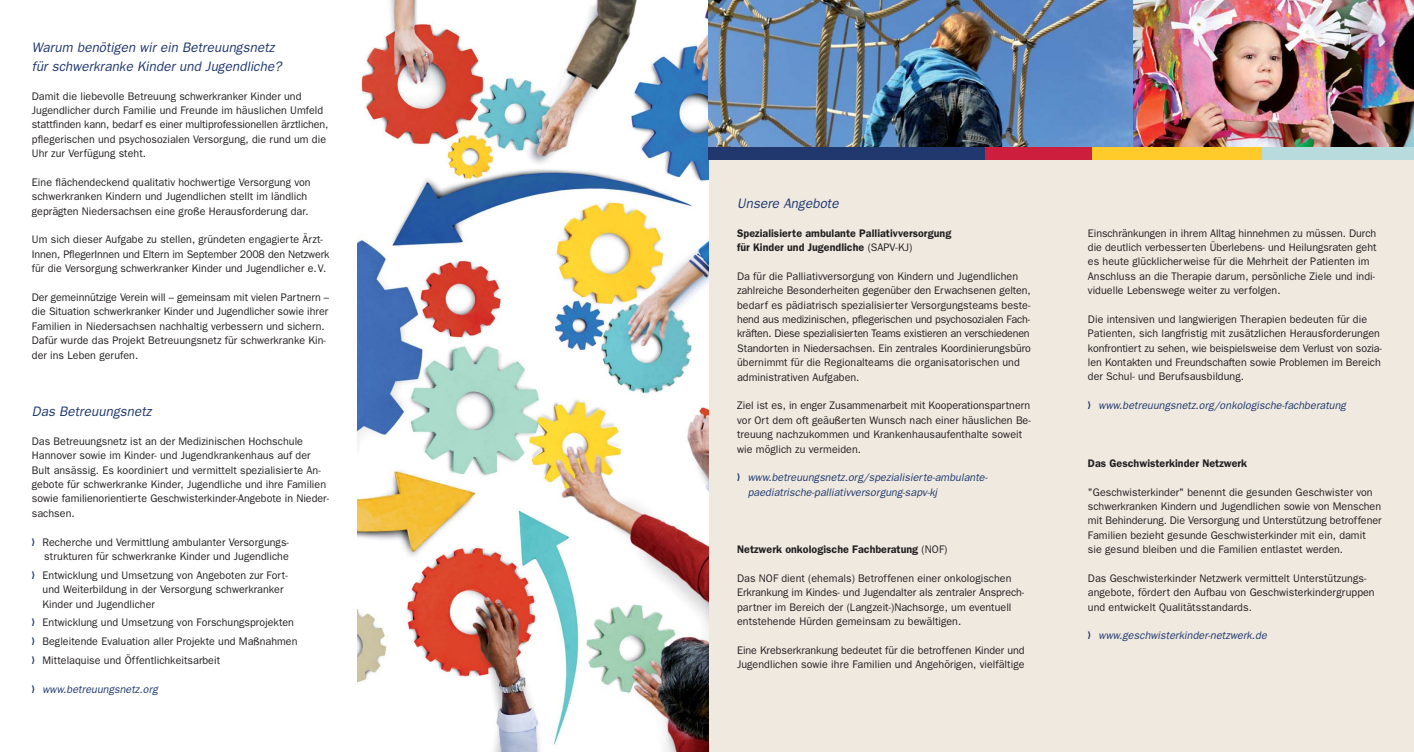
<style>
.page{position:relative;width:1414px;height:752px;background:#fff}
.page>*{position:absolute;margin:0;border:0;box-sizing:border-box;transform-origin:0 0}
.t1{font:italic 13.75px/18.8px "Franklin Gothic";letter-spacing:.01em;color:#20386e}
.t2{font:11px/14.4px "Franklin Gothic";letter-spacing:.005em;color:#231f20}
.t3{font:italic 11px/14.4px "Franklin Gothic";letter-spacing:.01em;color:#20386e}
.t4{font:600 11px/14.4px "Franklin Gothic";letter-spacing:.005em;color:#231f20}
.s1{color:#20386e}
.s2{font-weight:400}
</style>
<div class="page">
<div style="left:709px;top:160px;width:705px;height:591px;background:#efe9e0"></div>
<img style="left:358px;top:0;width:351px;height:751px">
<img style="left:1132px;top:0;width:282px;height:147px">
<img style="left:709px;top:0;width:423px;height:147px">
<div style="left:709px;top:147px;width:285px;height:12px;background:#20386e"></div>
<div style="left:985px;top:147px;width:107px;height:12px;background:#cd1f3d"></div>
<div style="left:1092px;top:147px;width:174px;height:12px;background:#ffcb2a"></div>
<div style="left:1263px;top:147px;width:151px;height:12px;background:#b8dcdd"></div>
<p class="t1" style="left:32px;top:39px;width:253px">Warum benötigen wir ein Betreuungsnetz für schwerkranke Kinder und Jugendliche?</p>
<p class="t2" style="left:32px;top:89px;width:298px">Damit die liebevolle Betreuung schwerkranker Kinder und Jugendlicher durch Familie und Freunde im häuslichen Umfeld stattfinden kann, bedarf es einer multiprofessionellen ärztlichen, pflegerischen und psychosozialen Versorgung, die rund um die Uhr zur Verfügung steht.</p>
<p class="t2" style="left:32px;top:176px;width:280px">Eine flächendeckend qualitativ hochwertige Versorgung von schwerkranken Kindern und Jugendlichen stellt im ländlich geprägten Niedersachsen eine große Herausforderung dar.</p>
<p class="t2" style="left:32px;top:233px;width:299px">Um sich dieser Aufgabe zu stellen, gründeten engagierte Ärzt -<br>Innen, PflegerInnen und Eltern im September 2008 den Netzwerk für die Versorgung schwerkranker Kinder und Jugendlicher e.V.</p>
<p class="t2" style="left:32px;top:291px;width:299px">Der gemeinnützige Verein will – gemeinsam mit vielen Partnern – die Situation schwerkranker Kinder und Jugendlicher sowie ihrer Familien in Niedersachsen nachhaltig verbessern und sichern.<br>Dafür wurde das Projekt Betreuungsnetz für schwerkranke Kin&shy;der ins Leben gerufen.</p>
<p class="t1" style="left:32px;top:403px;width:123px">Das Betreuungsnetz</p>
<p class="t2" style="left:32px;top:434px;width:299px">Das Betreuungsnetz ist an der Medizinischen Hochschule Hanno ver sowie im Kinder- und Jugendkrankenhaus auf der Bult ansässig. Es koordiniert und vermittelt spezialisierte An&shy;gebote für schwerkranke Kinder, Jugendliche und ihre Familien sowie fami lienorientierte Geschwisterkinder-Angebote in Nieder&shy;sachsen.</p>
<p class="t2" style="left:32px;top:535px;width:259px;text-align:right"><span class="s1">❭</span> Recherche und Vermittlung ambulanter Versorgungs&shy;strukturen für schwerkranke Kinder und Jugendliche</p>
<p class="t2" style="left:43px;top:568px;width:247px;text-indent:-11px"><span class="s1">❭</span> Entwicklung und Umsetzung von Angeboten zur Fort&shy;und Weiterbildung in der Versorgung schwerkranker<br>Kinder und Jugendlicher</p>
<p class="t2" style="left:32px;top:614px;width:267px;line-height:18.8px"><span class="s1">❭</span> Entwicklung und Umsetzung von Forschungsprojekten <span class="s1">❭</span> Begleitende Evaluation aller Projekte und Maßnahmen <span class="s1">❭</span> Mittelaquise und Öffentlichkeitsarbeit</p>
<p class="t3" style="left:32px;top:682px;width:127px">❭ www.betreuungsnetz.org</p>
<p class="t1" style="left:737px;top:195px;width:105px">Unsere Angebote</p>
<p class="t4" style="left:737px;top:226px;width:216px">Spezialisierte ambulante Palliativversorgung für Kinder und Jugendliche <span class="s2">(SAPV-KJ)</span></p>
<p class="t2" style="left:737px;top:270px;width:295px">Da für die Palliativversorgung von Kindern und Jugendlichen zahl reiche Besonderheiten gegenüber den Erwachsenen gelten, bedarf es pädiatrisch spezialisierter Versorgungsteams beste&shy;hend aus medizinischen, pflegerischen und psychosozialen Fach&shy;kräf ten. Diese spezialisierten Teams existieren an verschie denen Standorten in Niedersachsen. Ein zentrales Koordinierungsbüro übernimmt für die Regionalteams die organisatorischen und administrativen Aufgaben.</p>
<p class="t2" style="left:737px;top:399px;width:295px">Ziel ist es, in enger Zusammenarbeit mit Kooperationspartnern vor Ort dem oft geäußerten Wunsch nach einer häuslichen Be&shy;treuung nachzukommen und Krankenhausaufenthalte soweit wie möglich zu vermeiden.</p>
<p class="t3" style="left:748px;top:471px;width:243px;text-indent:-11px">❭ www.betreuungsnetz.org/spezialisierte-ambulante&shy;paediatrische-palliativversorgung-sapv-kj</p>
<p class="t4" style="left:737px;top:543px;width:212px">Netzwerk onkologische Fachberatung <span class="s2">(NOF)</span></p>
<p class="t2" style="left:737px;top:571px;width:289px">Das NOF dient (ehemals) Betroffenen einer onkologischen Erkrankung im Kindes- und Jugendalter als zentraler Ansprech&shy;partner im Bereich der (Langzeit-)Nachsorge, um eventuell entstehende Hürden gemeinsam zu bewältigen.</p>
<p class="t2" style="left:737px;top:643px;width:289px">Eine Krebserkrankung bedeutet für die betroffenen Kinder und<br>Jugendlichen sowie ihre Familien und Angehörigen, vielfältige</p>
<p class="t2" style="left:1088px;top:226px;width:290px">Einschränkungen in ihrem Alltag hinnehmen zu müssen. Durch die deutlich verbesserten Überlebens- und Heilungsraten geht es heute glücklicherweise für die Mehrheit der Patienten im Anschluss an die Therapie darum, persönliche Ziele und indi&shy;viduelle Lebenswege weiter zu verfolgen.</p>
<p class="t2" style="left:1088px;top:313px;width:295px">Die intensiven und langwierigen Therapien bedeuten für die Patienten, sich langfristig mit zusätzlichen Herausforderungen konfrontiert zu sehen, wie beispiels weise dem Verlust von sozia&shy;len Kontakten und Freundschaften sowie Problemen im Bereich der Schul- und Berufsausbildung.</p>
<p class="t3" style="left:1088px;top:399px;width:259px">❭ www.betreuungsnetz.org/onkologische-fachberatung</p>
<p class="t4" style="left:1088px;top:456px;width:161px">Das Geschwisterkinder Netzwerk</p>
<p class="t2" style="left:1088px;top:485px;width:295px">"Geschwisterkinder" benennt die gesunden Geschwister von schwerkranken Kindern und Jugendlichen sowie von Menschen mit Behinderung. Die Versorgung und Unterstützung betroffener Familien bezieht gesunde Geschwisterkinder mit ein, damit sie gesund bleiben und die Familien entlastet werden.</p>
<p class="t2" style="left:1088px;top:571px;width:288px">Das Geschwisterkinder Netzwerk vermittelt Unterstützungs - an gebote, fördert den Aufbau von Geschwisterkindergruppen und entwickelt Qualitätsstandards.</p>
<p class="t3" style="left:1088px;top:629px;width:182px">❭ www.geschwisterkinder-netzwerk.de</p>
</div>
